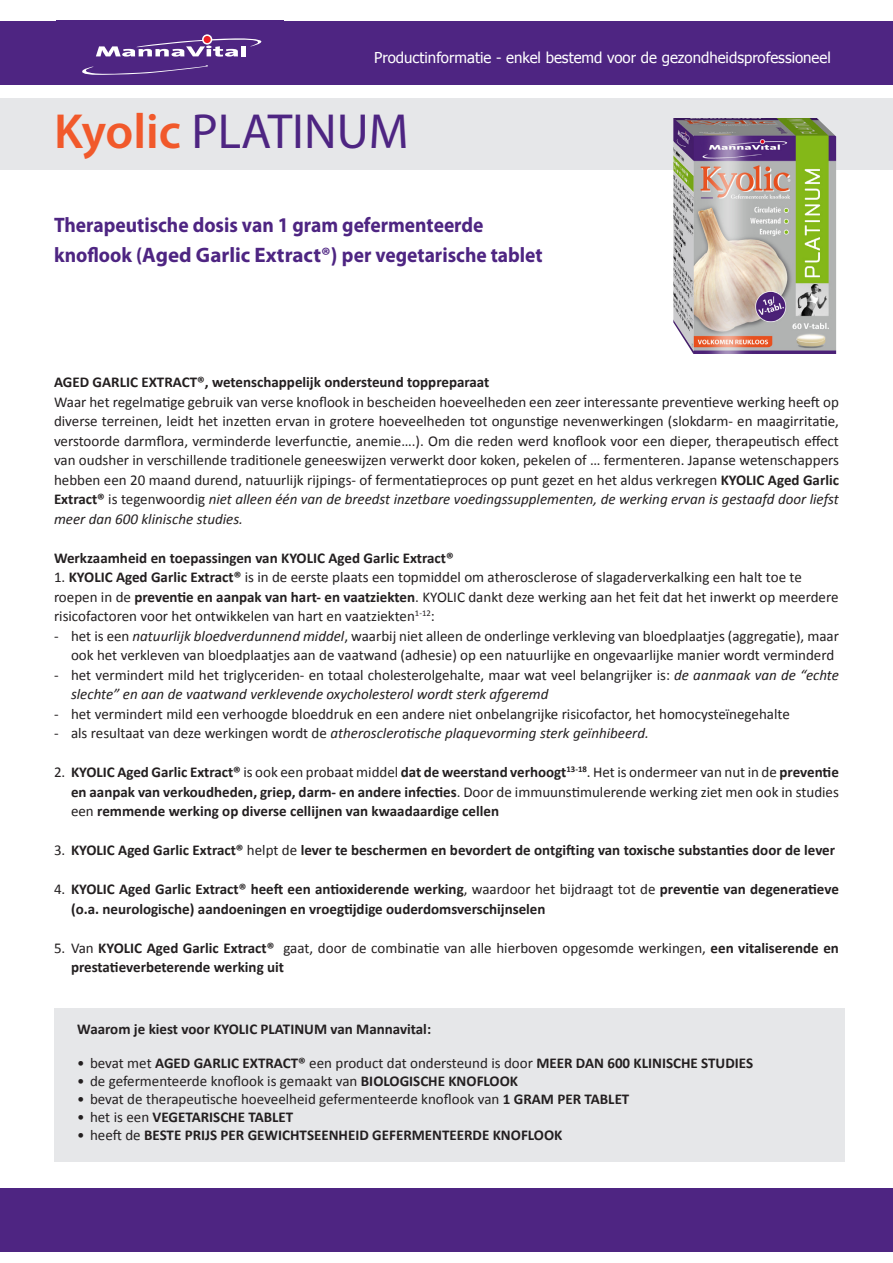
<style>
.page{position:relative;width:893px;height:1263px;background:#fff}
.page>*{position:absolute;margin:0;border:0;box-sizing:border-box;transform-origin:0 0}
.t1{font:49.5px "Myriad Pro";color:#4e2582}
.t2{font:700 21px "Myriad Pro";color:#4e2582;scale:.93 1}
.t3{font:15px/19.5px "Calibri";color:#231f20}
.t4{font:700 15px/19.5px "Calibri";color:#231f20}
.t5{font:italic 15px "Calibri";color:#231f20}
.t6{font:15px "Tahoma";color:#fff}
.s1{font-weight:600;color:#f1592b}
.s2{font-family:"Calibri"}
.s3{font-family:"Calibri";color:#fff}
.s4{font-family:"Calibri";font-size:24px;color:#fff}
.s5{font-weight:700}
.s6{font-style:italic}
.s7{font-style:normal}
.s8{font-weight:400}
</style>
<div class="page">
<div style="left:0;top:1188px;width:893px;height:64px;background:#4e2582"></div>
<div style="left:54px;top:1008px;width:790px;height:153px;background:#e6e7e9"></div>
<div style="left:0;top:98px;width:893px;height:71px;background:#e6e7e9"></div>
<div style="left:0;top:21px;width:893px;height:64px;background:#4e2582"></div>
<svg style="left:96px;top:38px;width:165px;height:19px"></svg>
<svg style="left:202px;top:34px;width:10px;height:11px"></svg>
<div style="left:204px;top:36px;width:7px;height:7px;background:#ee1d23;border-radius:50%"></div>
<svg style="left:82px;top:66px;width:126px;height:9px"></svg>
<img style="left:673px;top:118px;width:163px;height:236px">
<p class="t6" style="left:374px;top:47px;width:458px">Productinformatie - enkel bestemd voor de gezondheidsprofessioneel</p>
<p class="t1" style="left:54px;top:101px;width:356px"><span class="s1">Kyolic</span> PLATINUM</p>
<p class="t2" style="left:54px;top:211px;width:463px">Therapeutische dosis van 1 gram gefermenteerde</p>
<p class="t2" style="left:54px;top:241px;width:592px">knoflook (Aged Garlic Extract®<span class="s2">)</span> per vegetarische tablet<span class="s3">e</span><span class="s4">rking</span></p>
<p class="t4" style="left:54px;top:372px;width:437px">AGED GARLIC EXTRACT®, wetenschappelijk ondersteund toppreparaat</p>
<p class="t3" style="left:54px;top:392px;width:786px;text-align:justify">Waar het regelmatige gebruik van verse knoflook in bescheiden hoeveelheden een zeer interessante preventieve werking heeft op diverse terreinen, leidt het inzetten ervan in grotere hoeveelheden tot ongunstige nevenwerkingen (slokdarm- en maagirritatie, verstoorde darmflora, verminderde leverfunctie, anemie….). Om die reden werd knoflook voor een dieper, therapeutisch effect van oudsher in verschillende traditionele geneeswijzen verwerkt door koken, pekelen of … fermenteren. Japanse wetenschappers hebben een 20 maand durend, natuurlijk rijpings- of fermentatieproces op punt gezet en het aldus verkregen <span class="s5">KYOLIC Aged Garlic Extract®</span> is tegenwoordig <span class="s6">niet alleen één van de breedst inzetbare voedingssupplementen, de werking ervan is gestaafd door liefst meer dan 600 klinische studies.</span></p>
<p class="t4" style="left:54px;top:548px;width:401px">Werkzaamheid en toepassingen van KYOLIC Aged Garlic Extract®</p>
<p class="t3" style="left:54px;top:567px;width:786px">1. <span class="s5">KYOLIC Aged Garlic Extract®</span> is in de eerste plaats een topmiddel om atherosclerose of slagaderverkalking een halt toe te roepen in de <span class="s5">preventie en aanpak van hart- en vaatziekten</span>. KYOLIC dankt deze werking aan het feit dat het inwerkt op meerdere risicofactoren voor het ontwikkelen van hart en vaatziekten<sup>1-12</sup>:</p>
<p class="t3" style="left:71px;top:626px;width:769px;text-indent:-17px">- het is een <span class="s6">natuurlijk bloedverdunnend middel</span>, waarbij niet alleen de onderlinge verkleving van bloedplaatjes (aggregatie), maar ook het verkleven van bloedplaatjes aan de vaatwand (adhesie) op een natuurlijke en ongevaarlijke manier wordt verminderd</p>
<p class="t3" style="left:71px;top:665px;width:769px;text-indent:-17px">- het vermindert mild het triglyceriden- en totaal cholesterolgehalte, maar wat veel belangrijker is: <span class="s6">de aanmaak van de “echte slechte” en aan de vaatwand verklevende oxycholesterol wordt sterk afgeremd</span></p>
<p class="t3" style="left:54px;top:704px;width:737px">- het vermindert mild een verhoogde bloeddruk en een andere niet onbelangrijke risicofactor, het homocysteïnegehalte</p>
<p class="t5" style="left:54px;top:723px;width:596px"><span class="s7">- als resultaat van deze werkingen wordt de</span> atherosclerotische plaquevorming sterk geïnhibeerd.</p>
<p class="t4" style="left:71px;top:762px;width:769px;text-align:justify;text-indent:-17px"><span class="s8">2.</span> KYOLIC Aged Garlic Extract® <span class="s8">is ook een probaat middel</span> dat de weerstand verhoogt<sup>13-18</sup><span class="s8">. Het is ondermeer van nut in de</span> preventie en aanpak van verkoudheden, griep, darm- en andere infecties<span class="s8">. Door de immuunstimulerende werking ziet men ook in studies een</span> remmende werking op diverse cellijnen van kwaadaardige cellen</p>
<p class="t4" style="left:54px;top:840px;width:783px"><span class="s8">3.</span> KYOLIC Aged Garlic Extract® <span class="s8">helpt de</span> lever te beschermen en bevordert de ontgifting van toxische substanties door de lever</p>
<p class="t4" style="left:71px;top:879px;width:769px;text-indent:-17px"><span class="s8">4.</span> KYOLIC Aged Garlic Extract® heeft een antioxiderende werking<span class="s8">, waardoor het bijdraagt tot de</span> preventie van degeneratieve (o.a. neurologische) aandoeningen en vroegtijdige ouderdomsverschijnselen</p>
<p class="t4" style="left:71px;top:938px;width:769px;text-indent:-17px"><span class="s8">5. Van</span> KYOLIC Aged Garlic Extract® <span class="s8">gaat, door de combinatie van alle hierboven opgesomde werkingen,</span> een vitaliserende en prestatieverbeterende werking uit</p>
<p class="t4" style="left:77px;top:1019px;width:355px">Waarom je kiest voor KYOLIC PLATINUM van Mannavital:</p>
<p class="t4" style="left:77px;top:1053px;width:677px"><span class="s8">• bevat met</span> AGED GARLIC EXTRACT® <span class="s8">een product dat ondersteund is door</span> MEER DAN 600 KLINISCHE STUDIES</p>
<p class="t3" style="left:77px;top:1071px;width:442px">• de gefermenteerde knoflook is gemaakt van <span class="s5">BIOLOGISCHE KNOFLOOK</span></p>
<p class="t3" style="left:77px;top:1089px;width:554px">• bevat de therapeutische hoeveelheid gefermenteerde knoflook van <span class="s5">1 GRAM PER TABLET</span></p>
<p class="t4" style="left:77px;top:1107px;width:218px"><span class="s8">• het is een</span> VEGETARISCHE TABLET</p>
<p class="t4" style="left:77px;top:1125px;width:487px"><span class="s8">• heeft de</span> BESTE PRIJS PER GEWICHTSEENHEID GEFERMENTEERDE KNOFLOOK</p>
</div>
